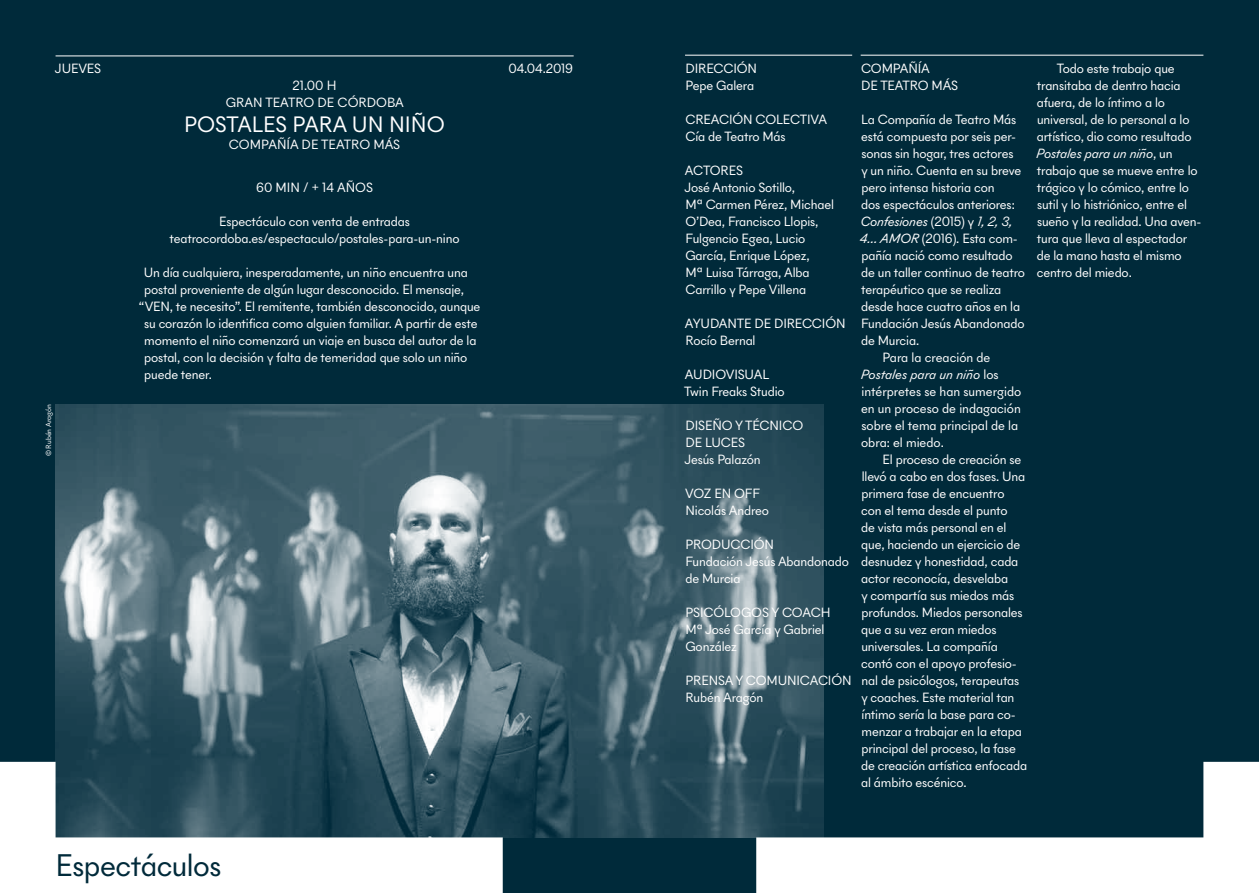
<style>
.page{position:relative;width:1259px;height:893px;background:#002a3a}
.page>*{position:absolute;margin:0;border:0;box-sizing:border-box;transform-origin:0 0}
.t1{font:31.5px "New Paris Skyline";letter-spacing:-.015em;color:#002a3a}
.t2{font:22.5px "New Paris Skyline";color:#fff}
.t3{font:13.5px/17px "New Paris Skyline";letter-spacing:-.01em;color:#fff}
.t4{font:italic 13.5px "New Paris Skyline";letter-spacing:-.005em;color:#fff}
.t5{font:7.5px "New Paris Skyline";color:#fff}
.s1{font-style:normal}
.s2{font-style:italic}
</style>
<div class="page">
<img style="left:56px;top:404px;width:768px;height:433px">
<hr style="left:56px;top:56px;width:517px;height:1px;background:#fff">
<hr style="left:860px;top:55px;width:343px;height:1px;background:#fff">
<hr style="left:685px;top:55px;width:167px;height:1px;background:#fff">
<svg style="left:756px;top:762px;width:503px;height:131px"></svg>
<svg style="left:0;top:762px;width:503px;height:131px;background:#8fa1a8"></svg>
<p class="t3" style="left:55px;top:59px;width:48px">JUEVES</p>
<p class="t3" style="left:508px;top:59px;width:66px">04.04.2019</p>
<p class="t3" style="left:226px;top:76px;width:179px;text-align:center">21.00 H<br>GRAN TEATRO DE CÓRDOBA</p>
<h2 class="t2" style="left:184px;top:110px;width:262px">POSTALES PARA UN NIÑO</h2>
<p class="t3" style="left:229px;top:136px;width:173px">COMPAÑÍA DE TEATRO MÁS</p>
<p class="t3" style="left:256px;top:178px;width:118px">60 MIN / + 14 AÑOS</p>
<p class="t3" style="left:169px;top:212px;width:292px;text-align:center">Espectáculo con venta de entradas teatrocordoba.es/espectaculo/postales-para-un-nino</p>
<p class="t3" style="left:144px;top:263px;width:325px">Un día cualquiera, inesperadamente, un niño encuentra una</p>
<p class="t3" style="left:144px;top:281px;width:321px">postal proveniente de algún lugar desconocido. El mensaje,</p>
<p class="t3" style="left:139px;top:298px;width:343px">“VEN, te necesito”. El remitente, también desconocido, aunque</p>
<p class="t3" style="left:144px;top:315px;width:335px">su corazón lo identifica como alguien familiar. A partir de este</p>
<p class="t3" style="left:144px;top:332px;width:334px">momento el niño comenzará un viaje en busca del autor de la</p>
<p class="t3" style="left:144px;top:349px;width:325px">postal, con la decisión y falta de temeridad que solo un niño</p>
<p class="t3" style="left:144px;top:366px;width:69px">puede tener.</p>
<p class="t5" style="left:44px;top:456px;width:53px;rotate:-90deg">© Rubén Aragón</p>
<h1 class="t1" style="left:55px;top:846px;width:167px">Espectáculos</h1>
<p class="t3" style="left:685px;top:59px;width:73px">DIRECCIÓN<br>Pepe Galera</p>
<p class="t3" style="left:685px;top:110px;width:143px">CREACIÓN COLECTIVA<br>Cía de Teatro Más</p>
<p class="t3" style="left:684px;top:161px;width:151px">ACTORES<br>José Antonio Sotillo,<br>Mª Carmen Pérez, Michael<br>O’Dea, Francisco Llopis,<br>Fulgencio Egea, Lucio<br>García, Enrique López,<br>Mª Luisa Tárraga, Alba<br>Carrillo y Pepe Villena</p>
<p class="t3" style="left:685px;top:315px;width:162px">AYUDANTE DE DIRECCIÓN<br>Rocío Bernal</p>
<p class="t3" style="left:684px;top:366px;width:102px">AUDIOVISUAL<br>Twin Freaks Studio</p>
<p class="t3" style="left:684px;top:417px;width:120px">DISEÑO Y TÉCNICO<br>DE LUCES<br>Jesús Palazón</p>
<p class="t3" style="left:685px;top:485px;width:85px">VOZ EN OFF<br>Nicolás Andreo</p>
<p class="t3" style="left:685px;top:536px;width:165px">PRODUCCIÓN<br>Fundación Jesús Abandonado de Murcia</p>
<p class="t3" style="left:685px;top:604px;width:147px">PSICÓLOGOS Y COACH<br>Mª José García y Gabriel<br>González</p>
<p class="t3" style="left:685px;top:672px;width:168px">PRENSA Y COMUNICACIÓN<br>Rubén Aragón</p>
<p class="t3" style="left:861px;top:59px;width:99px">COMPAÑÍA<br>DE TEATRO MÁS</p>
<p class="t3" style="left:861px;top:110px;width:157px">La Compañía de Teatro Más</p>
<p class="t3" style="left:861px;top:127px;width:156px">está compuesta por seis per-</p>
<p class="t3" style="left:861px;top:144px;width:154px">sonas sin hogar, tres actores</p>
<p class="t3" style="left:861px;top:161px;width:161px">y un niño. Cuenta en su breve</p>
<p class="t3" style="left:861px;top:178px;width:134px">pero intensa historia con</p>
<p class="t3" style="left:861px;top:195px;width:155px">dos espectáculos anteriores:</p>
<p class="t4" style="left:860px;top:213px;width:154px">Confesiones <span class="s1">(2015) y</span> 1, 2, 3,</p>
<p class="t3" style="left:859px;top:229px;width:160px"><span class="s2">4… AMOR</span> (2016). Esta com-</p>
<p class="t3" style="left:861px;top:246px;width:153px">pañía nació como resultado</p>
<p class="t3" style="left:861px;top:264px;width:165px">de un taller continuo de teatro</p>
<p class="t3" style="left:861px;top:281px;width:142px">terapéutico que se realiza</p>
<p class="t3" style="left:861px;top:298px;width:161px">desde hace cuatro años en la</p>
<p class="t3" style="left:861px;top:315px;width:165px">Fundación Jesús Abandonado</p>
<p class="t3" style="left:861px;top:332px;width:60px">de Murcia.</p>
<p class="t3" style="left:882px;top:349px;width:109px">Para la creación de</p>
<p class="t4" style="left:860px;top:366px;width:139px">Postales para un niño <span class="s1">los</span></p>
<p class="t3" style="left:861px;top:383px;width:161px">intérpretes se han sumergido</p>
<p class="t3" style="left:861px;top:400px;width:161px">en un proceso de indagación</p>
<p class="t3" style="left:861px;top:417px;width:158px">sobre el tema principal de la</p>
<p class="t3" style="left:861px;top:434px;width:84px">obra: el miedo.</p>
<p class="t3" style="left:882px;top:451px;width:140px">El proceso de creación se</p>
<p class="t3" style="left:861px;top:468px;width:165px">llevó a cabo en dos fases. Una</p>
<p class="t3" style="left:861px;top:485px;width:144px">primera fase de encuentro</p>
<p class="t3" style="left:861px;top:502px;width:148px">con el tema desde el punto</p>
<p class="t3" style="left:861px;top:519px;width:147px">de vista más personal en el</p>
<p class="t3" style="left:861px;top:536px;width:161px">que, haciendo un ejercicio de</p>
<p class="t3" style="left:861px;top:553px;width:159px">desnudez y honestidad, cada</p>
<p class="t3" style="left:861px;top:570px;width:149px">actor reconocía, desvelaba</p>
<p class="t3" style="left:861px;top:587px;width:154px">y compartía sus miedos más</p>
<p class="t3" style="left:861px;top:604px;width:163px">profundos. Miedos personales</p>
<p class="t3" style="left:861px;top:621px;width:137px">que a su vez eran miedos</p>
<p class="t3" style="left:861px;top:638px;width:138px">universales. La compañía</p>
<p class="t3" style="left:861px;top:655px;width:157px">contó con el apoyo profesio-</p>
<p class="t3" style="left:861px;top:672px;width:159px">nal de psicólogos, terapeutas</p>
<p class="t3" style="left:861px;top:689px;width:155px">y coaches. Este material tan</p>
<p class="t3" style="left:861px;top:706px;width:156px">íntimo sería la base para co-</p>
<p class="t3" style="left:861px;top:723px;width:162px">menzar a trabajar en la etapa</p>
<p class="t3" style="left:861px;top:740px;width:156px">principal del proceso, la fase</p>
<p class="t3" style="left:861px;top:757px;width:167px">de creación artística enfocada</p>
<p class="t3" style="left:861px;top:774px;width:107px">al ámbito escénico.</p>
<p class="t3" style="left:1036px;top:59px;width:167px;text-indent:21px">Todo este trabajo que transitaba de dentro hacia afuera, de lo íntimo a lo universal, de lo personal a lo artístico, dio como resultado<br><span class="s2">Postales para un niño</span>, un trabajo que se mueve entre lo trágico y lo cómico, entre lo sutil y lo histriónico, entre el sueño y la realidad. Una aven&shy;tura que lleva al espectador de la mano hasta el mismo centro del miedo.</p>
</div>
